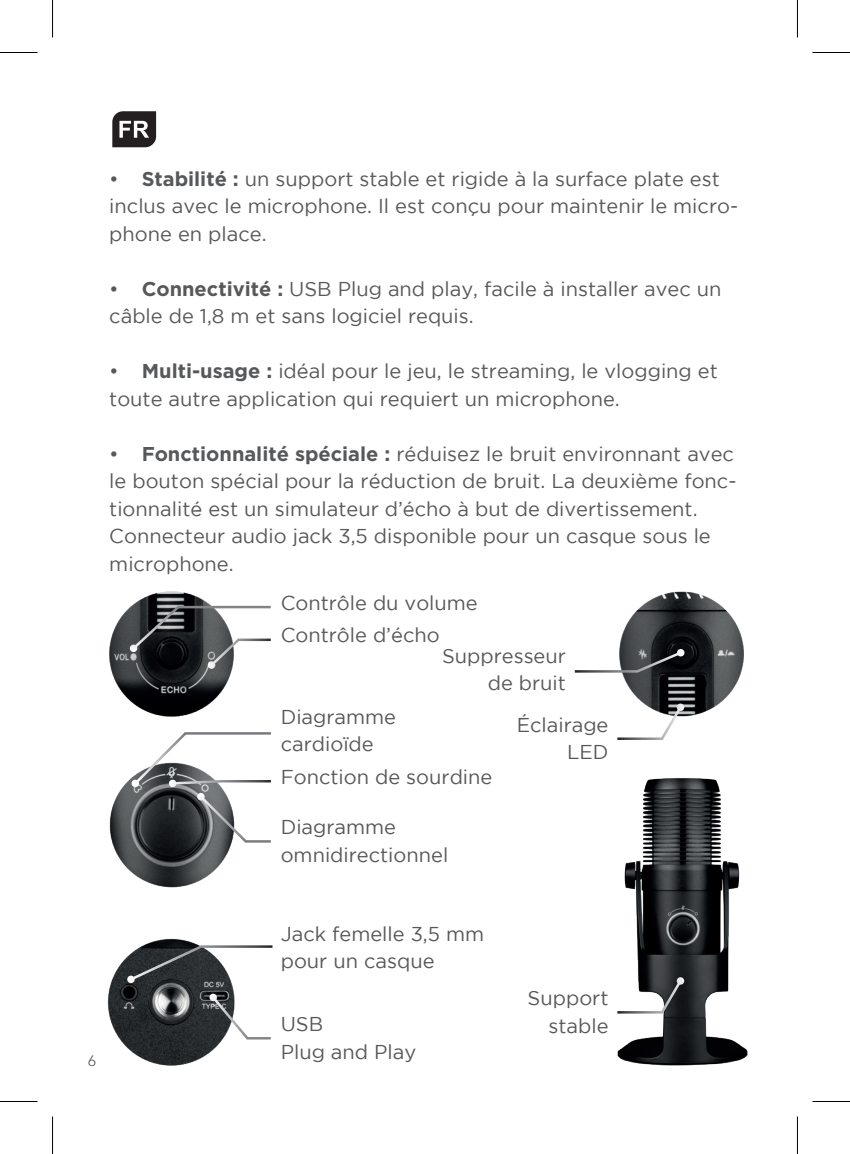
<style>
.page{position:relative;width:850px;height:1154px;background:#fff}
.page>*{position:absolute;margin:0;border:0;box-sizing:border-box;transform-origin:0 0}
.t1{font:50px "KONIX LAND";color:#231f20}
.t2{font:20px/27.5px "Gotham";color:#57585a}
.t3{font:300 15px "Avenir LT Std";color:#57585a}
.s1{font-weight:700}
</style>
<div class="page">
<img style="left:107px;top:938px;width:128px;height:128px">
<img style="left:109px;top:591px;width:123px;height:126px">
<img style="left:109px;top:778px;width:123px;height:110px">
<img style="left:619px;top:591px;width:125px;height:126px">
<svg style="left:130px;top:605px;width:141px;height:64px"></svg>
<svg style="left:574px;top:649px;width:110px;height:25px"></svg>
<svg style="left:617px;top:703px;width:67px;height:37px"></svg>
<svg style="left:197px;top:793px;width:74px;height:51px"></svg>
<svg style="left:131px;top:732px;width:140px;height:55px"></svg>
<svg style="left:209px;top:994px;width:62px;height:47px"></svg>
<svg style="left:127px;top:944px;width:146px;height:39px"></svg>
<img style="left:617px;top:778px;width:131px;height:288px">
<svg style="left:617px;top:977px;width:67px;height:38px"></svg>
<hr style="left:0;top:52px;width:38px;height:1px;background:#000">
<hr style="left:812px;top:52px;width:37px;height:1px;background:#000">
<hr style="left:0;top:1101px;width:38px;height:1px;background:#000">
<hr style="left:812px;top:1101px;width:37px;height:1px;background:#000">
<hr style="left:52px;top:0;width:1px;height:38px;background:#000">
<hr style="left:52px;top:1116px;width:1px;height:38px;background:#000">
<hr style="left:796px;top:0;width:1px;height:38px;background:#000">
<hr style="left:796px;top:1116px;width:1px;height:38px;background:#000">
<h1 class="t1" style="left:109px;top:103px;width:52px">Z</h1>
<p class="t2" style="left:109px;top:165px;width:630px">• <span class="s1">Stabilité :</span> un support stable et rigide à la surface plate est inclus avec le microphone. Il est conçu pour maintenir le micro&shy;phone en place.</p>
<p class="t2" style="left:109px;top:275px;width:613px">• <span class="s1">Connectivité :</span> USB Plug and play, facile à installer avec un câble de 1,8 m et sans logiciel requis.</p>
<p class="t2" style="left:109px;top:357px;width:609px">• <span class="s1">Multi-usage :</span> idéal pour le jeu, le streaming, le vlogging et toute autre application qui requiert un microphone.</p>
<p class="t2" style="left:109px;top:440px;width:628px">• <span class="s1">Fonctionnalité spéciale :</span> réduisez le bruit environnant avec le bouton spécial pour la réduction de bruit. La deuxième fonc&shy;tionnalité est un simulateur d’écho à but de divertissement.<br>Connecteur audio jack 3,5 disponible pour un casque sous le microphone.</p>
<p class="t2" style="left:280px;top:587px;width:198px;line-height:31.8px">Contrôle du volume<br>Contrôle d’écho</p>
<p class="t2" style="left:442px;top:642px;width:125px;text-align:right">Suppresseur de bruit</p>
<p class="t2" style="left:516px;top:711px;width:93px;text-align:right">Éclairage<br>LED</p>
<p class="t2" style="left:280px;top:702px;width:117px">Diagramme cardioïde</p>
<p class="t2" style="left:280px;top:762px;width:213px">Fonction de sourdine</p>
<p class="t2" style="left:280px;top:813px;width:169px">Diagramme omnidirectionnel</p>
<p class="t3" style="left:88px;top:1052px;width:9px">6</p>
<p class="t2" style="left:280px;top:919px;width:205px">Jack femelle 3,5 mm pour un casque</p>
<p class="t2" style="left:280px;top:1010px;width:137px">USB<br>Plug and Play</p>
<p class="t2" style="left:527px;top:984px;width:82px;text-align:right">Support stable</p>
</div>
